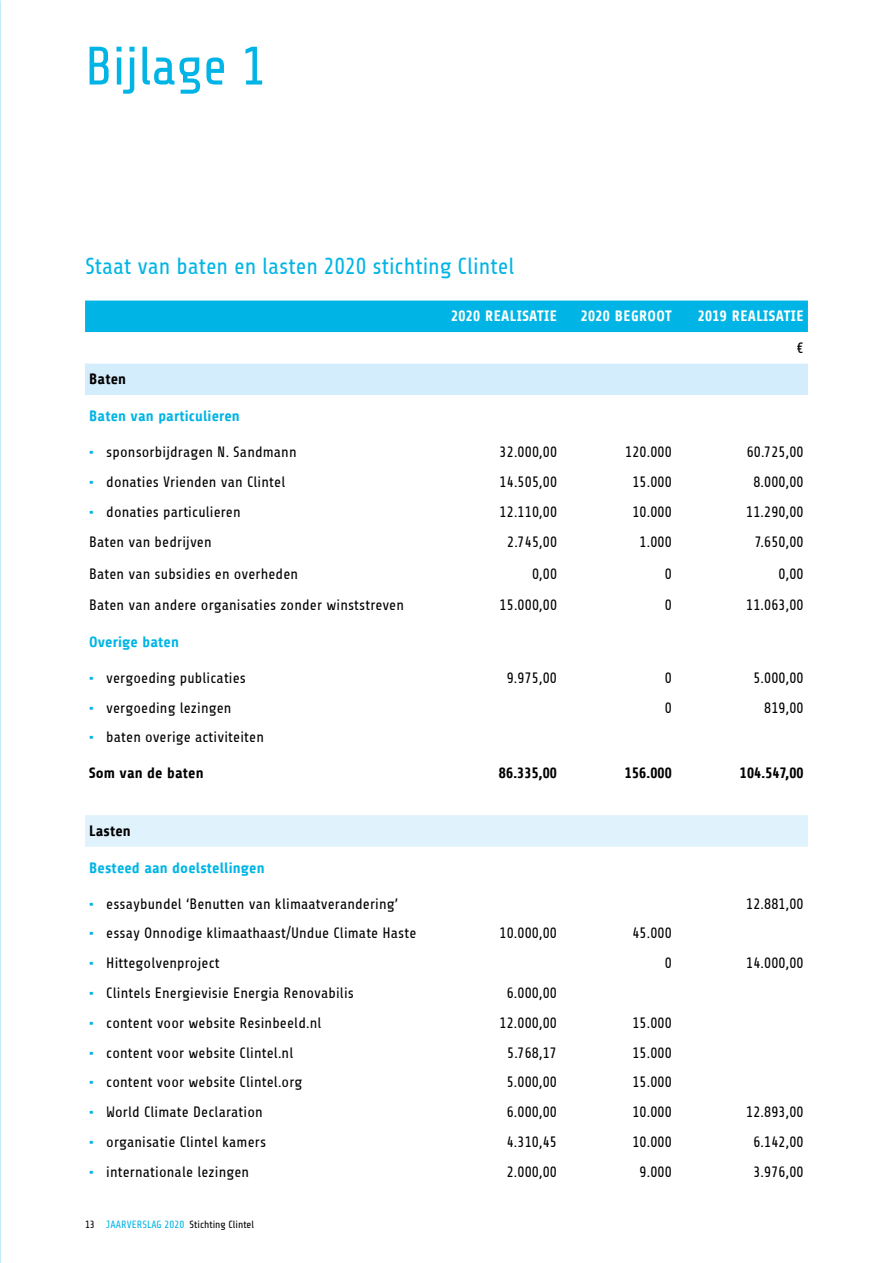
<style>
.page{position:relative;width:893px;height:1263px;background:#fff}
.page>*{position:absolute;margin:0;border:0;box-sizing:border-box;transform-origin:0 0}
.t1{font:54px "Share Tech";color:#00b5e5}
.t2{font:23.25px "Share";color:#00b5e5}
.t3{font:15px "Share";letter-spacing:.01em;color:#000}
.t4{font:700 15px "Share";letter-spacing:.01em;color:#00b5e5}
.t5{font:700 15px "Share";letter-spacing:.01em;color:#000}
.t6{font:700 15px "Share";letter-spacing:.03em;color:#fff}
.t7{font:10.5px "Share Tech";color:#000}
.t8{font:10.5px "Share Tech";color:#00b5e5}
.s1{font-weight:700;color:#00b5e5}
.s2{color:#000}
.s3{color:#00b5e5}
</style>
<div class="page">
<div style="left:85px;top:301px;width:723px;height:31px;background:#00b5e5"></div>
<div style="left:85px;top:364px;width:723px;height:31px;background:#d4edfc"></div>
<div style="left:85px;top:815px;width:723px;height:32px;background:#e0f2fc"></div>
<h1 class="t1" style="left:85px;top:38px;width:182px">BIJLAGE 1</h1>
<h2 class="t2" style="left:85px;top:254px;width:431px">Staat van baten en lasten 2020 stichting Clintel</h2>
<p class="t6" style="left:451px;top:308px;width:107px">2020 REALISATIE</p>
<p class="t6" style="left:581px;top:308px;width:92px">2020 BEGROOT</p>
<p class="t6" style="left:698px;top:308px;width:107px">2019 REALISATIE</p>
<p class="t3" style="left:797px;top:340px;width:9px">€</p>
<p class="t5" style="left:89px;top:371px;width:38px">Baten</p>
<p class="t4" style="left:89px;top:408px;width:152px">Baten van particulieren</p>
<p class="t3" style="left:89px;top:444px;width:209px"><span class="s1">•</span> sponsorbijdragen N. Sandmann</p>
<p class="t3" style="left:500px;top:444px;width:59px">32.000,00</p>
<p class="t3" style="left:625px;top:444px;width:48px">120.000</p>
<p class="t3" style="left:747px;top:444px;width:58px">60.725,00</p>
<p class="t3" style="left:89px;top:474px;width:197px"><span class="s1">•</span> donaties Vrienden van Clintel</p>
<p class="t3" style="left:500px;top:474px;width:59px">14.505,00</p>
<p class="t3" style="left:632px;top:474px;width:41px">15.000</p>
<p class="t3" style="left:753px;top:474px;width:52px">8.000,00</p>
<p class="t3" style="left:89px;top:504px;width:153px"><span class="s1">•</span> donaties particulieren</p>
<p class="t3" style="left:500px;top:504px;width:59px">12.110,00</p>
<p class="t3" style="left:632px;top:504px;width:41px">10.000</p>
<p class="t3" style="left:746px;top:504px;width:59px">11.290,00</p>
<p class="t3" style="left:89px;top:534px;width:124px">Baten van bedrijven</p>
<p class="t3" style="left:507px;top:534px;width:51px">2.745,00</p>
<p class="t3" style="left:640px;top:534px;width:34px">1.000</p>
<p class="t3" style="left:755px;top:534px;width:50px">7.650,00</p>
<p class="t3" style="left:89px;top:566px;width:210px">Baten van subsidies en overheden</p>
<p class="t3" style="left:532px;top:566px;width:27px">0,00</p>
<p class="t3" style="left:665px;top:566px;width:9px">0</p>
<p class="t3" style="left:779px;top:566px;width:27px">0,00</p>
<p class="t3" style="left:89px;top:597px;width:316px">Baten van andere organisaties zonder winststreven</p>
<p class="t3" style="left:500px;top:597px;width:59px">15.000,00</p>
<p class="t3" style="left:665px;top:597px;width:9px">0</p>
<p class="t3" style="left:746px;top:597px;width:59px">11.063,00</p>
<p class="t4" style="left:89px;top:634px;width:91px">Overige baten</p>
<p class="t3" style="left:89px;top:670px;width:158px"><span class="s1">•</span> vergoeding publicaties</p>
<p class="t3" style="left:507px;top:670px;width:52px">9.975,00</p>
<p class="t3" style="left:665px;top:670px;width:9px">0</p>
<p class="t3" style="left:753px;top:670px;width:52px">5.000,00</p>
<p class="t3" style="left:89px;top:700px;width:144px"><span class="s1">•</span> vergoeding lezingen</p>
<p class="t3" style="left:665px;top:700px;width:9px">0</p>
<p class="t3" style="left:764px;top:700px;width:41px">819,00</p>
<p class="t3" style="left:89px;top:730px;width:176px"><span class="s1">•</span> baten overige activiteiten</p>
<p class="t5" style="left:89px;top:765px;width:116px">Som van de baten</p>
<p class="t5" style="left:499px;top:765px;width:60px">86.335,00</p>
<p class="t5" style="left:625px;top:765px;width:48px">156.000</p>
<p class="t5" style="left:740px;top:765px;width:65px">104.547,00</p>
<p class="t5" style="left:89px;top:823px;width:43px">Lasten</p>
<p class="t4" style="left:89px;top:859px;width:177px">Besteed aan doelstellingen</p>
<p class="t3" style="left:89px;top:896px;width:310px"><span class="s1">•</span> essaybundel ‘Benutten van klimaatverandering’</p>
<p class="t3" style="left:746px;top:896px;width:59px">12.881,00</p>
<p class="t3" style="left:89px;top:926px;width:329px"><span class="s1">•</span> essay Onnodige klimaathaast/Undue Climate Haste</p>
<p class="t3" style="left:500px;top:926px;width:59px">10.000,00</p>
<p class="t3" style="left:632px;top:926px;width:41px">45.000</p>
<p class="t3" style="left:89px;top:955px;width:132px"><span class="s1">•</span> Hittegolvenproject</p>
<p class="t3" style="left:665px;top:955px;width:9px">0</p>
<p class="t3" style="left:746px;top:955px;width:59px">14.000,00</p>
<p class="t3" style="left:89px;top:985px;width:266px"><span class="s1">•</span> Clintels Energievisie Energia Renovabilis</p>
<p class="t3" style="left:507px;top:985px;width:52px">6.000,00</p>
<p class="t3" style="left:89px;top:1015px;width:234px"><span class="s1">•</span> content voor website Resinbeeld.nl</p>
<p class="t3" style="left:500px;top:1015px;width:59px">12.000,00</p>
<p class="t3" style="left:632px;top:1015px;width:41px">15.000</p>
<p class="t3" style="left:89px;top:1045px;width:206px"><span class="s1">•</span> content voor website Clintel.nl</p>
<p class="t3" style="left:507px;top:1045px;width:51px">5.768,17</p>
<p class="t3" style="left:632px;top:1045px;width:41px">15.000</p>
<p class="t3" style="left:89px;top:1074px;width:215px"><span class="s1">•</span> content voor website Clintel.org</p>
<p class="t3" style="left:507px;top:1074px;width:52px">5.000,00</p>
<p class="t3" style="left:632px;top:1074px;width:41px">15.000</p>
<p class="t3" style="left:89px;top:1104px;width:175px"><span class="s1">•</span> World Climate Declaration</p>
<p class="t3" style="left:507px;top:1104px;width:52px">6.000,00</p>
<p class="t3" style="left:632px;top:1104px;width:41px">10.000</p>
<p class="t3" style="left:746px;top:1104px;width:59px">12.893,00</p>
<p class="t3" style="left:89px;top:1134px;width:178px"><span class="s1">•</span> organisatie Clintel kamers</p>
<p class="t3" style="left:507px;top:1134px;width:52px">4.310,45</p>
<p class="t3" style="left:632px;top:1134px;width:41px">10.000</p>
<p class="t3" style="left:753px;top:1134px;width:52px">6.142,00</p>
<p class="t3" style="left:89px;top:1164px;width:161px"><span class="s1">•</span> internationale lezingen</p>
<p class="t3" style="left:507px;top:1164px;width:52px">2.000,00</p>
<p class="t3" style="left:640px;top:1164px;width:34px">9.000</p>
<p class="t3" style="left:753px;top:1164px;width:52px">3.976,00</p>
<p class="t8" style="left:85px;top:1219px;width:28px"><span class="s2">13</span> JAARVERSLAG</p>
<p class="t7" style="left:165px;top:1219px;width:91px"><span class="s3">2020</span> STICHTING CLINTEL</p>
</div>
